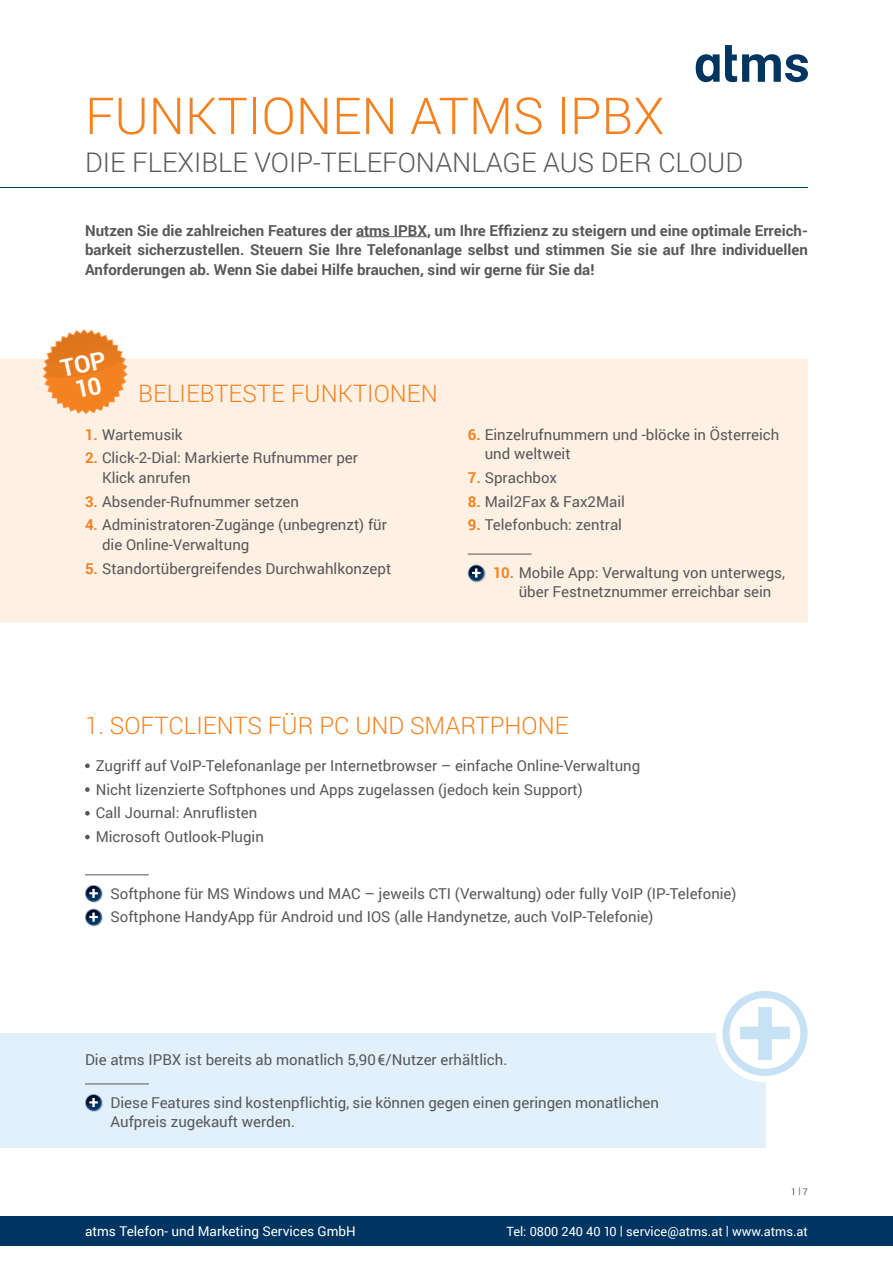
<style>
.page{position:relative;width:893px;height:1263px;background:#fff}
.page>*{position:absolute;margin:0;border:0;box-sizing:border-box;transform-origin:0 0}
.t1{font:300 51px "Roboto";color:#f58220}
.t2{font:300 27px "Roboto";color:#57585a}
.t3{font:300 24px "Roboto";color:#f58220}
.t4{font:700 24px/24px "Roboto";color:#fff;text-align:center}
.t5{font:15px/19.5px "Roboto";color:#57585a}
.t6{font:700 15px/19.5px "Roboto";color:#57585a;text-align:justify}
.t7{font:13.5px "Roboto";color:#fff}
.t8{font:12.75px "Roboto";color:#fff}
.t9{font:9px "Roboto";color:#57585a}
.s1{font-weight:700;color:#f58220}
</style>
<div class="page">
<div style="left:0;top:1033px;width:765px;height:115px;background:#e1f0fa"></div>
<div style="left:0;top:360px;width:808px;height:263px;background:#fef0e2"></div>
<svg style="left:716px;top:984px;width:98px;height:98px"></svg>
<svg style="left:740px;top:1007px;width:50px;height:53px"></svg>
<div style="left:722px;top:991px;width:85px;height:85px;border:7px solid #c7e2f5;border-radius:50%"></div>
<svg style="left:696px;top:45px;width:112px;height:37px"></svg>
<div style="left:0;top:1216px;width:893px;height:30px;background:#003562"></div>
<hr style="left:0;top:187px;width:808px;height:1px;background:#003562">
<hr style="left:356px;top:236px;width:71px;height:1px;background:#57585a">
<svg style="left:85px;top:763px;width:5px;height:5px"></svg>
<svg style="left:85px;top:787px;width:5px;height:5px"></svg>
<svg style="left:85px;top:811px;width:5px;height:5px"></svg>
<svg style="left:85px;top:835px;width:5px;height:4px"></svg>
<hr style="left:85px;top:874px;width:64px;height:1px;background:#57585a">
<div style="left:86px;top:886px;width:17px;height:17px;background:#d9dadc;border-radius:50%"></div>
<svg style="left:85px;top:885px;width:18px;height:17px"></svg>
<svg style="left:85px;top:909px;width:18px;height:18px"></svg>
<hr style="left:85px;top:1083px;width:64px;height:1px;background:#57585a">
<div style="left:86px;top:1095px;width:17px;height:17px;background:#bfcdd7;border-radius:50%"></div>
<svg style="left:85px;top:1094px;width:18px;height:17px"></svg>
<hr style="left:468px;top:554px;width:63px;height:1px;background:#57585a">
<svg style="left:42px;top:329px;width:86px;height:85px"></svg>
<div style="left:469px;top:566px;width:17px;height:17px;background:#e2d6ca;border-radius:50%"></div>
<svg style="left:468px;top:564px;width:17px;height:19px"></svg>
<h1 class="t1" style="left:85px;top:81px;width:581px">FUNKTIONEN ATMS IPBX</h1>
<h2 class="t2" style="left:85px;top:143px;width:659px">DIE FLEXIBLE VOIP-TELEFONANLAGE AUS DER CLOUD</h2>
<p class="t6" style="left:85px;top:220px;width:724px">Nutzen Sie die zahlreichen Features der atms IPBX, um Ihre Effizienz zu steigern und eine optimale Erreich&shy;barkeit sicherzustellen. Steuern Sie Ihre Telefonanlage selbst und stimmen Sie sie auf Ihre individuellen Anforderungen ab. Wenn Sie dabei Hilfe brauchen, sind wir gerne für Sie da!</p>
<h3 class="t4" style="left:59px;top:356px;width:43px;rotate:-12deg">Top<br>10</h3>
<h3 class="t3" style="left:138px;top:377px;width:15px">BELIEBTESTE</h3>
<h3 class="t3" style="left:291px;top:377px;width:30px">FUNKTIONEN</h3>
<p class="t5" style="left:85px;top:424px;width:99px"><span class="s1">1.</span> Wartemusik</p>
<p class="t5" style="left:102px;top:448px;width:257px;text-indent:-17px"><span class="s1">2.</span> Click-2-Dial: Markierte Rufnummer per<br>Klick anrufen</p>
<p class="t5" style="left:85px;top:491px;width:215px"><span class="s1">3.</span> Absender-Rufnummer setzen</p>
<p class="t5" style="left:102px;top:515px;width:286px;text-indent:-17px"><span class="s1">4.</span> Administratoren-Zugänge (unbegrenzt) für die Online-Verwaltung</p>
<p class="t5" style="left:85px;top:558px;width:308px"><span class="s1">5.</span> Standortübergreifendes Durchwahlkonzept</p>
<p class="t5" style="left:485px;top:424px;width:296px;text-indent:-17px"><span class="s1">6.</span> Einzelrufnummern und -blöcke in Österreich und weltweit</p>
<p class="t5" style="left:468px;top:467px;width:91px"><span class="s1">7.</span> Sprachbox</p>
<p class="t5" style="left:468px;top:491px;width:159px"><span class="s1">8.</span> Mail2Fax &amp; Fax2Mail</p>
<p class="t5" style="left:468px;top:515px;width:156px"><span class="s1">9.</span> Telefonbuch: zentral</p>
<p class="t5" style="left:519px;top:562px;width:268px;text-indent:-25px"><span class="s1">10.</span> Mobile App: Verwaltung von unterwegs, über Festnetznummer erreichbar sein</p>
<h3 class="t3" style="left:85px;top:708px;width:54px">1. SOFTCLIENTS</h3>
<h3 class="t3" style="left:268px;top:708px;width:104px">FÜR PC UND</h3>
<h3 class="t3" style="left:410px;top:708px;width:31px">SMARTP</h3>
<h3 class="t3" style="left:505px;top:708px;width:33px">HONE</h3>
<p class="t5" style="left:96px;top:753px;width:546px;line-height:23.7px">Zugriff auf VoIP-Telefonanlage per Internetbrowser – einfache Online-Verwaltung Nicht lizenzierte Softphones und Apps zugelassen (jedoch kein Support)<br>Call Journal: Anruflisten<br>Microsoft Outlook-Plugin</p>
<p class="t5" style="left:111px;top:881px;width:627px;line-height:23.7px">Softphone für MS Windows und MAC – jeweils CTI (Verwaltung) oder fully VoIP (IP-Telefonie)<br>Softphone HandyApp für Android und IOS (alle Handynetze, auch VoIP-Telefonie)</p>
<p class="t5" style="left:85px;top:1049px;width:424px">Die atms IPBX ist bereits ab monatlich 5,90€/Nutzer erhältlich.</p>
<p class="t5" style="left:111px;top:1092px;width:550px">Diese Features sind kostenpflichtig, sie können gegen einen geringen monatlichen<br>Aufpreis zugekauft werden.</p>
<p class="t9" style="left:791px;top:1185px;width:18px">1 | 7</p>
<p class="t7" style="left:85px;top:1221px;width:272px">atms Telefon- und Marketing Services GmbH</p>
<p class="t8" style="left:506px;top:1222px;width:303px">Tel: 0800 240 40 10 | service@atms.at | www.atms.at</p>
</div>
